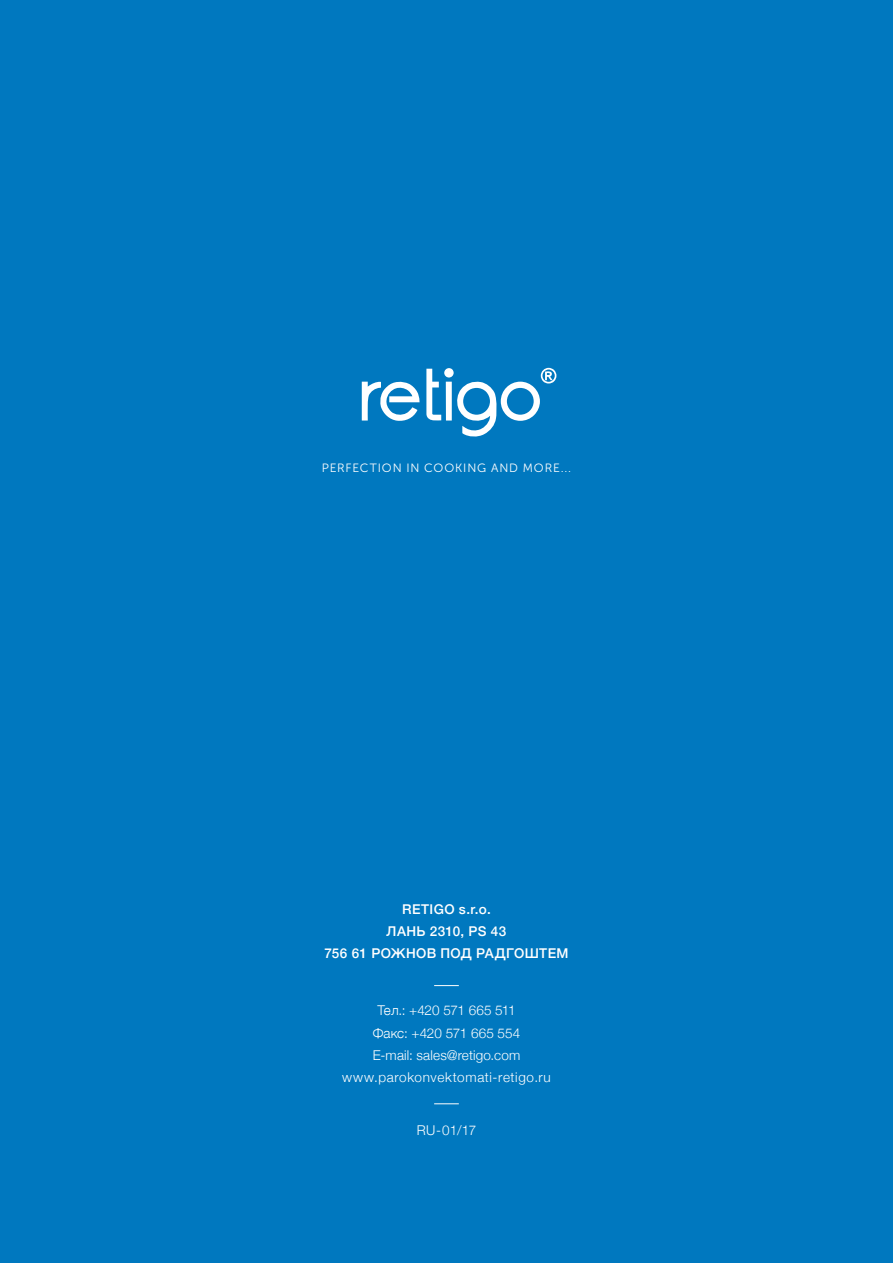
<style>
.page{position:relative;width:893px;height:1263px;background:#0078bf}
.page>*{position:absolute;margin:0;border:0;box-sizing:border-box;transform-origin:0 0}
.t1{font:300 13.5px/22.2px "Helvetica Neue";letter-spacing:.015em;color:#fff;text-align:center}
.t2{font:500 13.5px/22.2px "Helvetica Neue";letter-spacing:.03em;color:#fff;text-align:center}
.t3{font:12px "Museo Sans 300";letter-spacing:.07em;color:#fff}
</style>
<div class="page">
<svg style="left:362px;top:368px;width:194px;height:69px"></svg>
<svg style="left:434px;top:985px;width:25px;height:1px"></svg>
<svg style="left:434px;top:1103px;width:25px;height:1px"></svg>
<p class="t3" style="left:322px;top:461px;width:251px">PERFECTION IN COOKING AND MORE...</p>
<p class="t2" style="left:324px;top:897px;width:246px">RETIGO s.r.o.<br>ЛАНЬ 2310, PS 43<br>756 61 РОЖНОВ ПОД РАДГОШТЕМ</p>
<p class="t1" style="left:342px;top:998px;width:210px">Тел.: +420 571 665 511<br>Факс: +420 571 665 554<br>E-mail: sales@retigo.com www.parokonvektomati-retigo.ru</p>
<p class="t1" style="left:417px;top:1118px;width:61px">RU-01/17</p>
</div>
